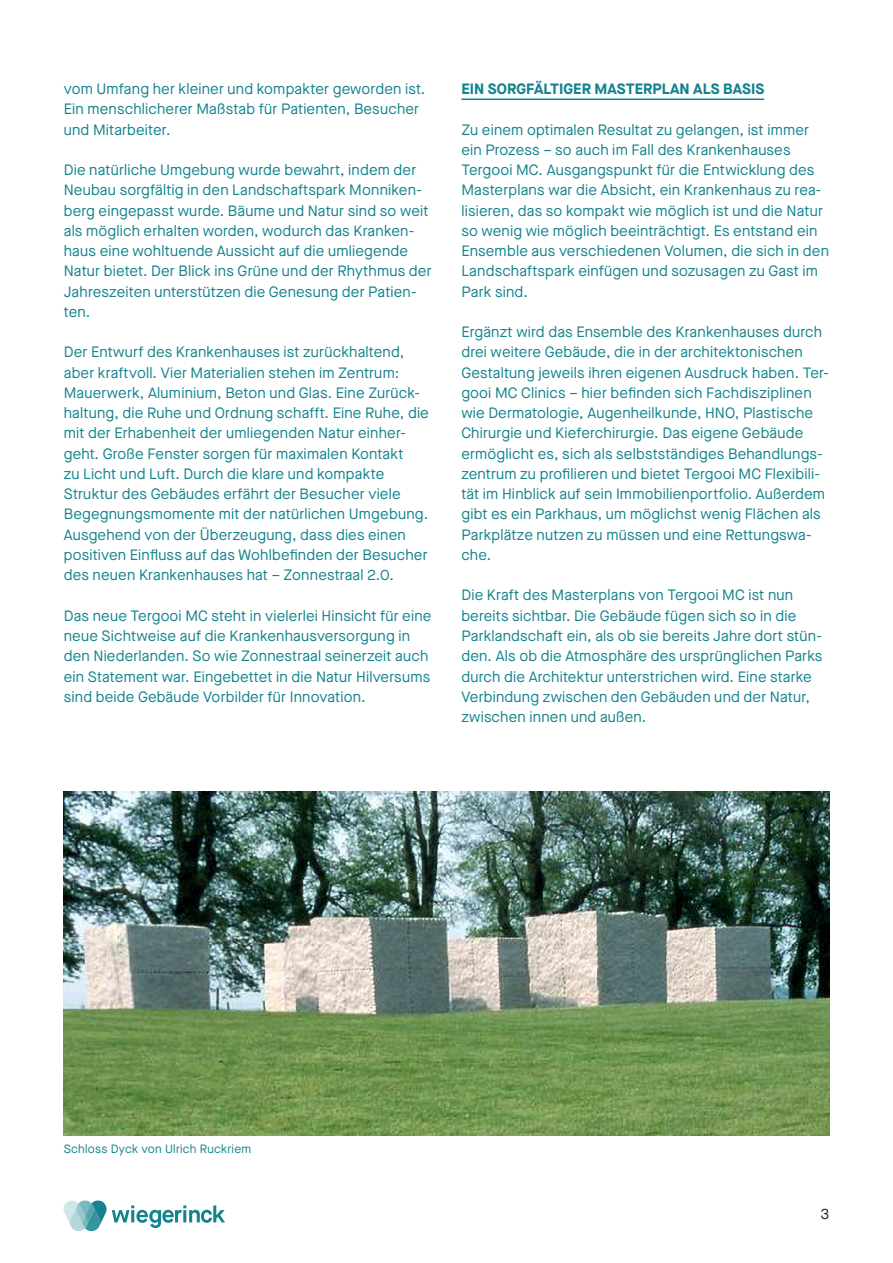
<style>
.page{position:relative;width:893px;height:1263px;background:#fff}
.page>*{position:absolute;margin:0;border:0;box-sizing:border-box;transform-origin:0 0}
.Broodtekst_-_DE{font:15px/20.2px "Maison Neue";letter-spacing:.01em;color:#13838d}
.Broodtekst_-_NL{font:700 15px "Maison Neue";letter-spacing:.005em;color:#13838d}
.t1{font:15px "Maison Neue";color:#231f20}
.Onderschrift{font:12px "Maison Neue";letter-spacing:.02em;color:#13838d}
</style>
<div class="page">
<hr style="left:461px;top:99px;width:303px;height:1px;background:#13838d">
<img style="left:64px;top:792px;width:765px;height:344px">
<svg style="left:64px;top:1200px;width:161px;height:31px"></svg>
<p class="Broodtekst_-_DE" style="left:64px;top:79px;width:363px">vom Umfang her kleiner und kompakter geworden ist.<br>Ein menschlicherer Maßstab für Patienten, Besucher und Mitarbeiter.</p>
<p class="Broodtekst_-_DE" style="left:64px;top:160px;width:369px">Die natürliche Umgebung wurde bewahrt, indem der Neubau sorgfältig in den Landschaftspark Monniken&shy;berg eingepasst wurde. Bäume und Natur sind so weit als möglich erhalten worden, wodurch das Kranken&shy;haus eine wohltuende Aussicht auf die umliegende Natur bietet. Der Blick ins Grüne und der Rhythmus der Jahreszeiten unterstützen die Genesung der Patien&shy;ten.</p>
<p class="Broodtekst_-_DE" style="left:64px;top:342px;width:367px">Der Entwurf des Krankenhauses ist zurückhaltend, aber kraftvoll. Vier Materialien stehen im Zentrum:<br>Mauerwerk, Aluminium, Beton und Glas. Eine Zurück&shy;haltung, die Ruhe und Ordnung schafft. Eine Ruhe, die mit der Erhabenheit der umliegenden Natur einher&shy;geht. Große Fenster sorgen für maximalen Kontakt<br>zu Licht und Luft. Durch die klare und kompakte Struktur des Gebäudes erfährt der Besucher viele Begegnungsmomente mit der natürlichen Umgebung.<br>Ausgehend von der Überzeugung, dass dies einen positiven Einfluss auf das Wohlbefinden der Besucher des neuen Krankenhauses hat – Zonnestraal 2.0.</p>
<p class="Broodtekst_-_DE" style="left:64px;top:605px;width:369px">Das neue Tergooi MC steht in vielerlei Hinsicht für eine neue Sichtweise auf die Krankenhausversorgung in den Niederlanden. So wie Zonnestraal seinerzeit auch ein Statement war. Eingebettet in die Natur Hilversums sind beide Gebäude Vorbilder für Innovation.</p>
<p class="Broodtekst_-_NL" style="left:461px;top:78px;width:304px">EIN SORGFÄLTIGER MASTERPLAN ALS BASIS</p>
<p class="Broodtekst_-_DE" style="left:461px;top:119px;width:369px">Zu einem optimalen Resultat zu gelangen, ist immer ein Prozess – so auch im Fall des Krankenhauses Tergooi MC. Ausgangspunkt für die Entwicklung des Masterplans war die Absicht, ein Krankenhaus zu rea&shy;lisieren, das so kompakt wie möglich ist und die Natur so wenig wie möglich beeinträchtigt. Es entstand ein Ensemble aus verschiedenen Volumen, die sich in den Landschaftspark einfügen und sozusagen zu Gast im Park sind.</p>
<p class="Broodtekst_-_DE" style="left:461px;top:322px;width:369px">Ergänzt wird das Ensemble des Krankenhauses durch drei weitere Gebäude, die in der architektonischen Gestaltung jeweils ihren eigenen Ausdruck haben. Ter&shy;gooi MC Clinics – hier befinden sich Fachdisziplinen wie Dermatologie, Augenheilkunde, HNO, Plastische Chirurgie und Kieferchirurgie. Das eigene Gebäude ermöglicht es, sich als selbstständiges Behandlungs&shy;zentrum zu profilieren und bietet Tergooi MC Flexibili&shy;tät im Hinblick auf sein Immobilienportfolio. Außerdem gibt es ein Parkhaus, um möglichst wenig Flächen als Parkplätze nutzen zu müssen und eine Rettungswa&shy;che.</p>
<p class="Broodtekst_-_DE" style="left:461px;top:585px;width:362px">Die Kraft des Masterplans von Tergooi MC ist nun bereits sichtbar. Die Gebäude fügen sich so in die Parklandschaft ein, als ob sie bereits Jahre dort stün&shy;den. Als ob die Atmosphäre des ursprünglichen Parks durch die Architektur unterstrichen wird. Eine starke Verbindung zwischen den Gebäuden und der Natur, zwischen innen und außen.</p>
<p class="Onderschrift" style="left:64px;top:1140px;width:189px">Schloss Dyck von Ulrich Ruckriem</p>
<p class="t1" style="left:820px;top:1204px;width:10px">3</p>
</div>
